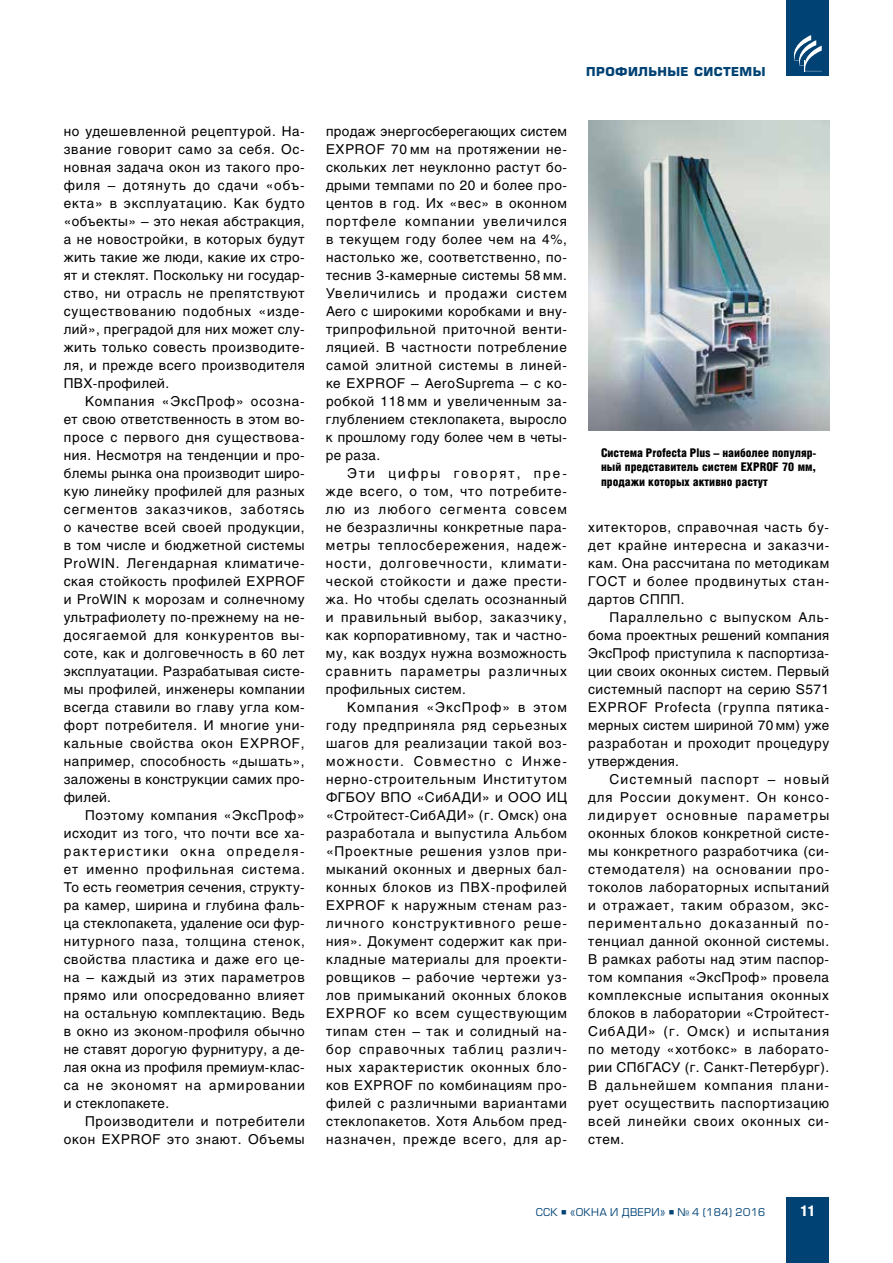
<style>
.page{position:relative;width:893px;height:1263px;background:#fff}
.page>*{position:absolute;margin:0;border:0;box-sizing:border-box;transform-origin:0 0}
.t1{font:900 15px "Helios Cond";color:#fff}
.t2{font:13.5px/18px "Helios";letter-spacing:.045em;color:#000;text-align:justify}
.t3{font:900 12px/14.4px "Helios Cond";color:#000;text-align:justify}
.t4{font:700 12px "Europe";letter-spacing:.03em;color:#004274}
.t5{font:10.5px "Europe";letter-spacing:.03em;color:#004274}
</style>
<div class="page">
<div style="left:786px;top:1197px;width:43px;height:66px;background:#004274"></div>
<div style="left:786px;top:0;width:43px;height:76px;background:#004274"></div>
<svg style="left:794px;top:35px;width:28px;height:36px"></svg>
<img style="left:588px;top:120px;width:241px;height:310px">
<p class="t2" style="left:64px;top:122px;width:243px">но удешевленной рецептурой. На&shy;звание говорит само за себя. Ос&shy;новная задача окон из такого про&shy;филя – дотянуть до сдачи «объ&shy;екта» в эксплуатацию. Как будто «объекты» – это некая абстракция, а не новостройки, в которых будут жить такие же люди, какие их стро&shy;ят и стеклят. Поскольку ни государ&shy;ство, ни отрасль не препятствуют существованию подобных «изде&shy;лий», преградой для них может слу&shy;жить только совесть производите&shy;ля, и прежде всего производителя ПВХ-профилей.</p>
<p class="t2" style="left:64px;top:392px;width:243px;text-indent:21px">Компания «ЭксПроф» осозна&shy;ет свою ответственность в этом во&shy;просе с первого дня существова&shy;ния. Несмотря на тенденции и про&shy;блемы рынка она производит широ&shy;кую линейку профилей для разных сегментов заказчиков, заботясь о качестве всей своей продукции, в том числе и бюджетной системы ProWIN. Легендарная климатиче&shy;ская стойкость профилей EXPROF и ProWIN к морозам и солнечному ультрафиолету по‑прежнему на не&shy;досягаемой для конкурентов вы&shy;соте, как и долговечность в 60 лет эксплуатации. Разрабатывая систе&shy;мы профилей, инженеры компании всегда ставили во главу угла ком&shy;форт потребителя. И многие уни&shy;кальные свойства окон EXPROF, например, способность «дышать», заложены в конструкции самих про&shy;филей.</p>
<p class="t2" style="left:64px;top:806px;width:243px;text-indent:21px">Поэтому компания «ЭксПроф» исходит из того, что почти все ха&shy;рактеристики окна определя&shy;ет именно профильная система.<br>То есть геометрия сечения, структу&shy;ра камер, ширина и глубина фаль&shy;ца стеклопакета, удаление оси фур&shy;нитурного паза, толщина стенок, свойства пластика и даже его це&shy;на – каждый из этих параметров прямо или опосредованно влияет на остальную комплектацию. Ведь в окно из эконом-профиля обычно не ставят дорогую фурнитуру, а де&shy;лая окна из профиля премиум-клас&shy;са не экономят на армировании и стеклопакете.</p>
<p class="t2" style="left:64px;top:1112px;width:242px;text-align:right">Производители и потребители окон EXPROF это знают. Объемы</p>
<p class="t2" style="left:326px;top:122px;width:243px">продаж энергосберегающих систем EXPROF 70 мм на протяжении не&shy;скольких лет неуклонно растут бо&shy;дрыми темпами по 20 и более про&shy;центов в год. Их «вес» в оконном портфеле компании увеличился в текущем году более чем на 4%, настолько же, соответственно, по&shy;теснив 3‑камерные системы 58 мм.<br>Увеличились и продажи систем Aero с широкими коробками и вну&shy;трипрофильной приточной венти&shy;ляцией. В частности потребление самой элитной системы в линей&shy;ке EXPROF – AeroSuprema – с ко&shy;робкой 118 мм и увеличенным за&shy;глублением стеклопакета, выросло к прошлому году более чем в четы&shy;ре раза.</p>
<p class="t2" style="left:326px;top:464px;width:243px;text-indent:21px">Эти цифры говорят, пре&shy;жде всего, о том, что потребите&shy;лю из любого сегмента совсем не безразличны конкретные пара&shy;метры теплосбережения, надеж&shy;ности, долговечности, климати&shy;ческой стойкости и даже прести&shy;жа. Но чтобы сделать осознанный и правильный выбор, заказчику, как корпоративному, так и частно&shy;му, как воздух нужна возможность сравнить параметры различных профильных систем.</p>
<p class="t2" style="left:326px;top:698px;width:243px;text-indent:21px">Компания «ЭксПроф» в этом году предприняла ряд серьезных шагов для реализации такой воз&shy;можности. Совместно с Инже&shy;нерно-строительным Институтом ФГБОУ ВПО «СибАДИ» и ООО ИЦ «Стройтест-СибАДИ» (г. Омск) она разработала и выпустила Альбом «Проектные решения узлов при&shy;мыканий оконных и дверных бал&shy;конных блоков из ПВХ-профилей EXPROF к наружным стенам раз&shy;личного конструктивного реше&shy;ния». Документ содержит как при&shy;кладные материалы для проекти&shy;ровщиков – рабочие чертежи уз&shy;лов примыканий оконных блоков EXPROF ко всем существующим типам стен – так и солидный на&shy;бор справочных таблиц различ&shy;ных характеристик оконных бло&shy;ков EXPROF по комбинациям про&shy;филей с различными вариантами стеклопакетов. Хотя Альбом пред&shy;назначен, прежде всего, для ар-</p>
<p class="t4" style="left:586px;top:64px;width:181px">ПРОФИЛЬНЫЕ СИСТЕМЫ</p>
<p class="t3" style="left:601px;top:445px;width:217px">Система Profecta Plus – наиболее популяр&shy;ный представитель систем EXPROF 70 мм, продажи которых активно растут</p>
<p class="t2" style="left:588px;top:518px;width:243px">хитекторов, справочная часть бу&shy;дет крайне интересна и заказчи&shy;кам. Она рассчитана по методикам ГОСТ и более продвинутых стан&shy;дартов СППП.</p>
<p class="t2" style="left:588px;top:608px;width:243px;text-indent:21px">Параллельно с выпуском Аль&shy;бома проектных решений компания ЭксПроф приступила к паспортиза&shy;ции своих оконных систем. Первый системный паспорт на серию S571<br>EXPROF Profecta (группа пятика&shy;мерных систем шириной 70 мм) уже разработан и проходит процедуру утверждения.</p>
<p class="t2" style="left:588px;top:770px;width:243px;text-indent:21px">Системный паспорт – новый для России документ. Он консо&shy;лидирует основные параметры оконных блоков конкретной систе&shy;мы конкретного разработчика (си&shy;стемодателя) на основании про&shy;токолов лабораторных испытаний и отражает, таким образом, экс&shy;периментально доказанный по&shy;тенциал данной оконной системы.<br>В рамках работы над этим паспор&shy;том компания «ЭксПроф» провела комплексные испытания оконных блоков в лаборатории «Стройтест-СибАДИ» (г. Омск) и испытания по методу «хотбокс» в лаборато&shy;рии СПбГАСУ (г. Санкт-Петербург).<br>В дальнейшем компания плани&shy;рует осуществить паспортизацию всей линейки своих оконных си&shy;стем.</p>
<p class="t5" style="left:536px;top:1206px;width:231px">ССК ■ «ОКНА и ДВЕРИ» ■ № 4 (184) 2016</p>
<p class="t1" style="left:800px;top:1202px;width:17px">11</p>
</div>
